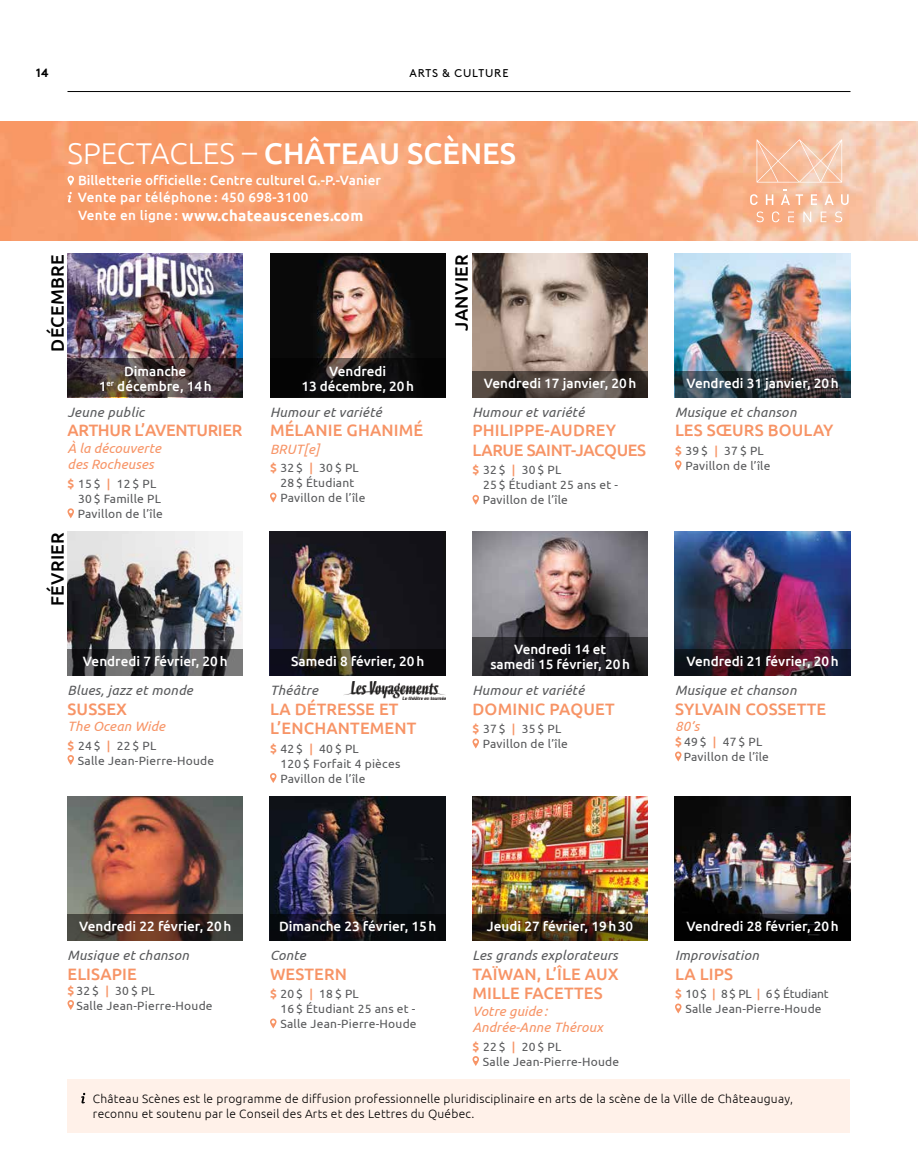
<style>
.page{position:relative;width:918px;height:1175px;background:#fff}
.page>*{position:absolute;margin:0;border:0;box-sizing:border-box;transform-origin:0 0}
.t1{font:500 30px "Ubuntu";color:#fff}
.t2{font:500 18px "Ubuntu";letter-spacing:.02em;color:#000}
.t3{font:500 16.5px/19.5px "Ubuntu";letter-spacing:.01em;color:#f79466}
.t4{font:500 16.5px/19.5px "Ubuntu";letter-spacing:-.02em;color:#f79466}
.t5{font:700 15px "Ubuntu";letter-spacing:.03em;color:#fff}
.t6{font:500 13.5px/15px "Ubuntu";color:#fff;text-align:center}
.t7{font:italic 13.5px "Ubuntu";letter-spacing:.02em;color:#58595b}
.t8{font:italic 13.5px/16.5px "Ubuntu";letter-spacing:.01em;color:#f79466}
.t9{font:12px/15px "Ubuntu";letter-spacing:.02em;color:#58595b}
.t10{font:300 12px/15px "Ubuntu";letter-spacing:.02em;color:#000}
.t11{font:700 12px "Brown";color:#000}
.t12{font:11.25px "Brown";color:#000}
.s1{font-weight:300}
.s2{font-weight:500;font-size:13.5px}
.s3{font-weight:700;color:#f79466}
.s4{font-weight:500;color:#f79466}
</style>
<div class="page">
<hr style="left:68px;top:91px;width:782px;height:1px;background:#000">
<img style="left:0;top:122px;width:917px;height:118px">
<img style="left:68px;top:254px;width:175px;height:104px">
<img style="left:68px;top:532px;width:175px;height:117px">
<img style="left:68px;top:796px;width:175px;height:118px">
<img style="left:270px;top:254px;width:176px;height:104px">
<img style="left:270px;top:532px;width:175px;height:117px">
<img style="left:270px;top:796px;width:175px;height:118px">
<img style="left:472px;top:254px;width:176px;height:117px">
<img style="left:472px;top:532px;width:176px;height:104px">
<img style="left:472px;top:796px;width:176px;height:118px">
<img style="left:675px;top:254px;width:175px;height:117px">
<img style="left:675px;top:532px;width:175px;height:117px">
<img style="left:675px;top:796px;width:175px;height:118px">
<svg style="left:68px;top:508px;width:6px;height:10px"></svg>
<svg style="left:270px;top:492px;width:7px;height:10px"></svg>
<svg style="left:473px;top:495px;width:6px;height:10px"></svg>
<svg style="left:675px;top:460px;width:7px;height:10px"></svg>
<svg style="left:68px;top:755px;width:6px;height:10px"></svg>
<svg style="left:270px;top:773px;width:7px;height:10px"></svg>
<svg style="left:473px;top:738px;width:6px;height:10px"></svg>
<svg style="left:675px;top:751px;width:7px;height:10px"></svg>
<svg style="left:68px;top:1000px;width:6px;height:10px"></svg>
<svg style="left:270px;top:1018px;width:7px;height:10px"></svg>
<svg style="left:473px;top:1056px;width:6px;height:10px"></svg>
<svg style="left:675px;top:1003px;width:7px;height:10px"></svg>
<img style="left:344px;top:681px;width:102px;height:18px">
<svg style="left:68px;top:358px;width:175px;height:39px;background:#453839"></svg>
<svg style="left:68px;top:649px;width:175px;height:26px;background:#424345"></svg>
<svg style="left:68px;top:914px;width:175px;height:26px;background:#48342b"></svg>
<svg style="left:270px;top:358px;width:176px;height:39px;background:#0e0c0c"></svg>
<svg style="left:270px;top:649px;width:175px;height:26px;background:#151415"></svg>
<svg style="left:270px;top:914px;width:175px;height:26px;background:#0f0f15"></svg>
<svg style="left:472px;top:371px;width:176px;height:26px;background:#493f3a"></svg>
<svg style="left:472px;top:636px;width:176px;height:39px;background:#1e1d21"></svg>
<img style="left:472px;top:914px;width:176px;height:26px">
<svg style="left:675px;top:371px;width:175px;height:26px;background:#323b42"></svg>
<svg style="left:675px;top:649px;width:175px;height:26px;background:#2f1521"></svg>
<div style="left:675px;top:914px;width:175px;height:26px;background:#000"></div>
<svg style="left:756px;top:211px;width:8px;height:11px"></svg>
<svg style="left:772px;top:211px;width:7px;height:11px"></svg>
<svg style="left:803px;top:211px;width:8px;height:11px"></svg>
<svg style="left:821px;top:211px;width:5px;height:11px"></svg>
<svg style="left:835px;top:211px;width:7px;height:11px"></svg>
<svg style="left:788px;top:211px;width:6px;height:11px"></svg>
<svg style="left:750px;top:194px;width:8px;height:11px"></svg>
<svg style="left:766px;top:194px;width:7px;height:11px"></svg>
<svg style="left:796px;top:194px;width:7px;height:11px"></svg>
<svg style="left:811px;top:194px;width:6px;height:11px"></svg>
<svg style="left:825px;top:194px;width:9px;height:11px"></svg>
<svg style="left:841px;top:194px;width:8px;height:11px"></svg>
<svg style="left:781px;top:190px;width:9px;height:15px"></svg>
<svg style="left:757px;top:139px;width:85px;height:43px;background:#f7c3a5"></svg>
<svg style="left:68px;top:176px;width:6px;height:10px"></svg>
<svg style="left:67px;top:192px;width:5px;height:10px"></svg>
<div style="left:68px;top:1079px;width:782px;height:53px;background:#fff1e9"></div>
<svg style="left:81px;top:1092px;width:4px;height:11px"></svg>
<hr style="left:917px;top:122px;width:1px;height:1052px;background:#fde4de">
<hr style="left:917px;top:781px;width:1px;height:393px;background:#fff">
<p class="t11" style="left:36px;top:63px;width:14px">14</p>
<p class="t12" style="left:410px;top:64px;width:9px">ARTS</p>
<p class="t12" style="left:443px;top:64px;width:21px">&amp; CULTURE</p>
<h1 class="t1" style="left:68px;top:135px;width:450px"><span class="s1">SPECTACLES –</span> CHÂTEAU SCÈNES</h1>
<p class="t6" style="left:78px;top:171px;width:304px;line-height:17.2px;text-align:left">Billetterie officielle: Centre culturel G.-P.-Vanier<br>Vente par téléphone : 450 698-3100</p>
<p class="t5" style="left:78px;top:206px;width:287px"><span class="s2">Vente en ligne :</span> www.chateauscenes.com</p>
<h2 class="t2" style="left:46px;top:352px;width:99px;rotate:-90deg">DÉCEMBRE</h2>
<p class="t6" style="left:99px;top:363px;width:114px">Dimanche<br>1<sup>er</sup> décembre, 14h</p>
<p class="t7" style="left:68px;top:404px;width:78px">Jeune public</p>
<h3 class="t4" style="left:68px;top:420px;width:176px">ARTH UR L’AVENTURIER</h3>
<p class="t8" style="left:68px;top:439px;width:95px">À la découverte des Rocheuses</p>
<p class="t9" style="left:78px;top:476px;width:87px;text-indent:-10px"><span class="s3">$</span> 15 $ <span class="s4">|</span> 12 $ PL<br>30 $ Famille PL<br>Pavillon de l’île</p>
<h2 class="t2" style="left:46px;top:606px;width:73px;rotate:-90deg">Février</h2>
<p class="t6" style="left:83px;top:653px;width:146px">Vendredi 7 février, 20h</p>
<p class="t7" style="left:68px;top:682px;width:127px">Blues, jazz et monde</p>
<h3 class="t3" style="left:68px;top:698px;width:61px">SUSSEX</h3>
<p class="t8" style="left:68px;top:717px;width:99px">The Ocean Wide</p>
<p class="t9" style="left:78px;top:737px;width:138px;text-indent:-10px"><span class="s3">$</span> 24 $ <span class="s4">|</span> 22 $ PL<br>Salle Jean-Pierre-Houde</p>
<p class="t6" style="left:301px;top:363px;width:114px">Vendredi<br>13 décembre, 20h</p>
<p class="t7" style="left:270px;top:404px;width:113px">Humour et variété</p>
<h3 class="t3" style="left:270px;top:420px;width:155px">MÉLANIE GHANIMÉ</h3>
<p class="t8" style="left:270px;top:440px;width:51px">BRUT[e]</p>
<p class="t9" style="left:280px;top:460px;width:87px;text-indent:-10px"><span class="s3">$</span> 32 $ <span class="s4">|</span> 30 $ PL<br>28 $ Étudiant<br>Pavillon de l’île</p>
<p class="t6" style="left:291px;top:653px;width:134px">Samedi 8 février, 20h</p>
<p class="t7" style="left:270px;top:682px;width:50px">Théâtre</p>
<h3 class="t3" style="left:270px;top:698px;width:148px">LA DÉTRESSE ET<br>L’ENCHANTEMENT</h3>
<p class="t9" style="left:280px;top:740px;width:121px;text-indent:-10px"><span class="s3">$</span> 42 $ <span class="s4">|</span> 40 $ PL<br>120 $ Forfait 4 pièces<br>Pavillon de l’île</p>
<h2 class="t2" style="left:450px;top:331px;width:78px;rotate:-90deg">JANVIER</h2>
<p class="t6" style="left:484px;top:376px;width:154px">Vendredi 17 janvier, 20h</p>
<p class="t7" style="left:472px;top:404px;width:113px">Humour et variété</p>
<h3 class="t3" style="left:472px;top:420px;width:19px">PHILI</h3>
<h3 class="t3" style="left:514px;top:420px;width:49px">PPE-AUD</h3>
<h3 class="t4" style="left:472px;top:420px;width:175px;text-indent:113px">REY<br>LARUE SAINT-JACQUES</h3>
<p class="t9" style="left:483px;top:462px;width:137px;text-indent:-10px"><span class="s3">$</span> 32 $ <span class="s4">|</span> 30 $ PL<br>25 $ Étudiant 25 ans et -<br>Pavillon de l’île</p>
<p class="t6" style="left:686px;top:375px;width:154px">Vendredi 31 janvier, 20h</p>
<p class="t7" style="left:675px;top:404px;width:123px">Musique et chanson</p>
<h3 class="t3" style="left:675px;top:420px;width:160px">LES SŒURS BOULAY</h3>
<p class="t9" style="left:685px;top:443px;width:87px;text-indent:-10px"><span class="s3">$</span> 39 $ <span class="s4">|</span> 37 $ PL<br>Pavillon de l’île</p>
<p class="t6" style="left:490px;top:641px;width:141px">Vendredi 14 et samedi 15 février, 20h</p>
<p class="t7" style="left:472px;top:682px;width:113px">Humour et variété</p>
<h3 class="t3" style="left:472px;top:698px;width:144px">DOMINIC PAQUET</h3>
<p class="t9" style="left:483px;top:721px;width:87px;text-indent:-10px"><span class="s3">$</span> 37 $ <span class="s4">|</span> 35 $ PL<br>Pavillon de l’île</p>
<p class="t6" style="left:686px;top:653px;width:154px">Vendredi 21 février, 20h</p>
<p class="t7" style="left:675px;top:682px;width:123px">Musique et chanson</p>
<h3 class="t3" style="left:675px;top:698px;width:153px">SYLVAIN COSSETTE</h3>
<p class="t8" style="left:675px;top:717px;width:26px">80’s</p>
<p class="t9" style="left:684px;top:734px;width:87px;text-indent:-9px"><span class="s3">$</span> 49 $ <span class="s4">|</span> 47 $ PL<br>Pavillon de l’île</p>
<p class="t6" style="left:79px;top:918px;width:154px">Vendredi 22 février, 20h</p>
<p class="t7" style="left:68px;top:947px;width:123px">Musique et chanson</p>
<h3 class="t3" style="left:68px;top:963px;width:71px">ELISAPIE</h3>
<p class="t9" style="left:76px;top:982px;width:138px;text-indent:-9px"><span class="s3">$</span> 32 $ <span class="s4">|</span> 30 $ PL<br>Salle Jean-Pierre-Houde</p>
<p class="t6" style="left:279px;top:918px;width:159px">Dimanche 23 février, 15h</p>
<p class="t7" style="left:270px;top:947px;width:37px">Conte</p>
<h3 class="t3" style="left:270px;top:963px;width:79px">WESTERN</h3>
<p class="t9" style="left:280px;top:985px;width:138px;text-indent:-10px"><span class="s3">$</span> 20 $ <span class="s4">|</span> 18 $ PL<br>16 $ Étudiant 25 ans et -<br>Salle Jean-Pierre-Houde</p>
<p class="t6" style="left:487px;top:918px;width:148px">Jeudi 27 février, 19h30</p>
<p class="t7" style="left:472px;top:947px;width:147px">Les grands explorateurs</p>
<h3 class="t3" style="left:472px;top:963px;width:148px">TAÏWAN, l’île aux mille</h3>
<h3 class="t3" style="left:524px;top:982px;width:11px">facettes</h3>
<p class="t8" style="left:472px;top:1002px;width:132px">Votre guide :<br>Andrée-Anne Théroux</p>
<p class="t9" style="left:483px;top:1038px;width:138px;text-indent:-10px"><span class="s3">$</span> 22 $ <span class="s4">|</span> 20 $ PL<br>Salle Jean-Pierre-Houde</p>
<p class="t6" style="left:686px;top:918px;width:154px">Vendredi 28 février, 20h</p>
<p class="t7" style="left:675px;top:947px;width:85px">Improvisation</p>
<h3 class="t3" style="left:675px;top:963px;width:60px">LA LIPS</h3>
<p class="t9" style="left:675px;top:985px;width:155px;text-align:center"><span class="s3">$</span> 10 $ <span class="s4">|</span> 8 $ PL <span class="s4">|</span> 6 $ Étudiant<br>Salle Jean-Pierre-Houde</p>
<p class="t10" style="left:93px;top:1091px;width:702px">Château Scènes est le programme de diffusion professionnelle pluridisciplinaire en arts de la scène de la Ville de Châteauguay, reconnu et soutenu par le Conseil des Arts et des Lettres du Québec.</p>
</div>
